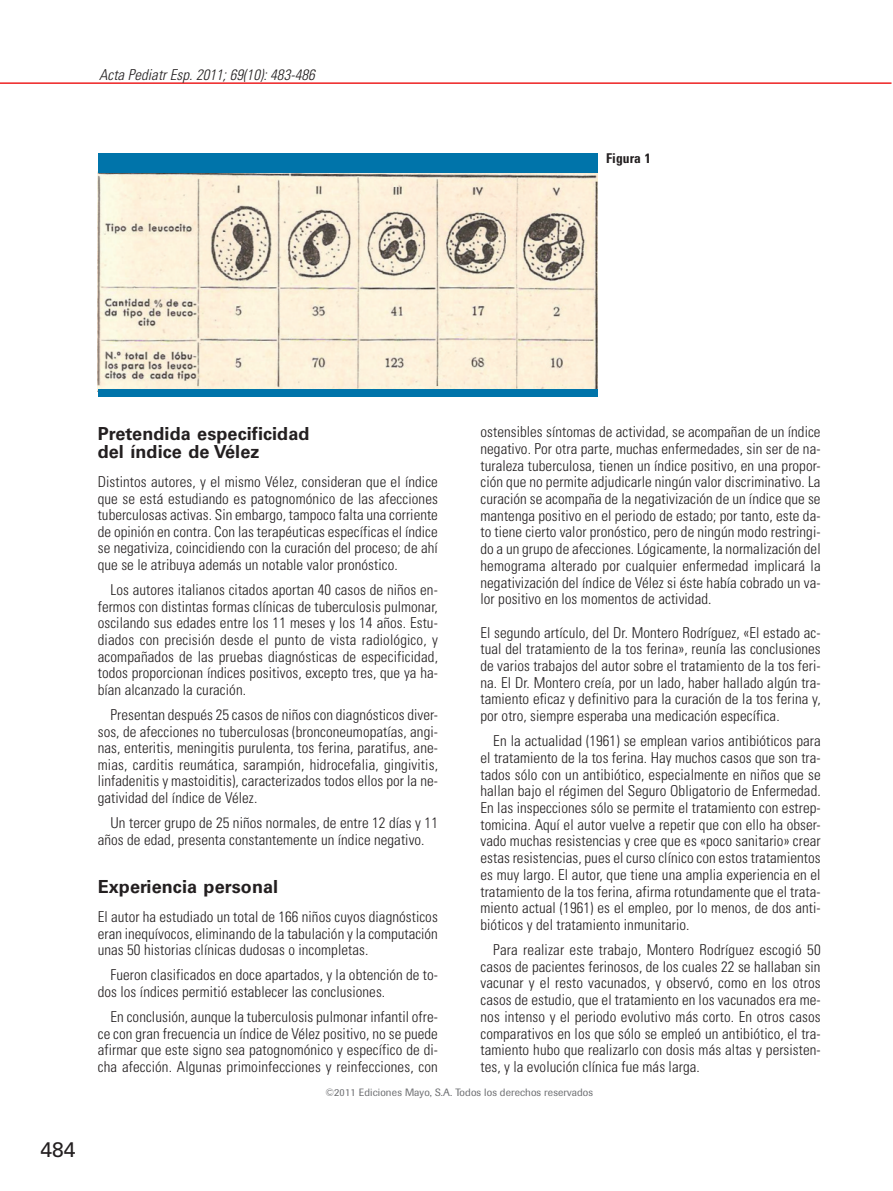
<style>
.page{position:relative;width:893px;height:1191px;background:#fff}
.page>*{position:absolute;margin:0;border:0;box-sizing:border-box;transform-origin:0 0}
.t1{font:21px "Univers LT Std";color:#231f20}
.t2{font:700 18px/18.1px "Univers LT Std";letter-spacing:.005em;color:#231f20}
.t3{font:300 condensed 15px/16.6px "Univers LT Std";letter-spacing:.005em;color:#231f20;text-align:justify}
.t4{font:italic 300 condensed 15px "Univers LT Std";letter-spacing:.005em;color:#231f20}
.t5{font:700 condensed 13.5px "Univers LT Std";letter-spacing:.005em;color:#231f20}
.t6{font:10.5px "Imago";letter-spacing:.01em;color:#6c6d70}
</style>
<div class="page">
<hr style="left:0;top:82px;width:891px;height:2px;background:#ee2123">
<img style="left:98px;top:173px;width:499px;height:215px">
<div style="left:98px;top:153px;width:499px;height:20px;background:#0074aa"></div>
<div style="left:98px;top:388px;width:499px;height:8px;background:#0074aa"></div>
<p class="t4" style="left:99px;top:67px;width:217px">Acta Pediatr Esp. 2011; 69(10): 483-486</p>
<p class="t5" style="left:606px;top:152px;width:46px">Figura 1</p>
<h1 class="t1" style="left:40px;top:1139px;width:37px">484</h1>
<p class="t2" style="left:98px;top:425px;width:213px">Pretendida especificidad del índice de Vélez</p>
<p class="t3" style="left:98px;top:474px;width:342px">Distintos autores, y el mismo Vélez, consideran que el índice que se está estudiando es patognomónico de las afecciones tuberculosas activas. Sin embargo, tampoco falta una corriente de opinión en contra. Con las terapéuticas específicas el índice se negativiza, coincidiendo con la curación del proceso; de ahí que se le atribuya además un notable valor pronóstico.</p>
<p class="t3" style="left:98px;top:582px;width:342px;text-indent:13px">Los autores italianos citados aportan 40 casos de niños en&shy;fermos con distintas formas clínicas de tuberculosis pulmonar, oscilando sus edades entre los 11 meses y los 14 años. Estu&shy;diados con precisión desde el punto de vista radiológico, y acompañados de las pruebas diagnósticas de especificidad, todos proporcionan índices positivos, excepto tres, que ya ha&shy;bían alcanzado la curación.</p>
<p class="t3" style="left:98px;top:707px;width:342px;text-indent:13px">Presentan después 25 casos de niños con diagnósticos diver&shy;sos, de afecciones no tuberculosas (bronconeumopatías, angi&shy;nas, enteritis, meningitis purulenta, tos ferina, paratifus, ane&shy;mias, carditis reumática, sarampión, hidrocefalia, gingivitis, linfadenitis y mastoiditis), caracterizados todos ellos por la ne&shy;gatividad del índice de Vélez.</p>
<p class="t3" style="left:98px;top:815px;width:342px;text-indent:13px">Un tercer grupo de 25 niños normales, de entre 12 días y 11 años de edad, presenta constantemente un índice negativo.</p>
<p class="t2" style="left:98px;top:878px;width:182px">Experiencia personal</p>
<p class="t3" style="left:98px;top:909px;width:342px">El autor ha estudiado un total de 166 niños cuyos diagnósticos eran inequívocos, eliminando de la tabulación y la computación unas 50 historias clínicas dudosas o incompletas.</p>
<p class="t3" style="left:98px;top:967px;width:342px;text-indent:13px">Fueron clasificados en doce apartados, y la obtención de to&shy;dos los índices permitió establecer las conclusiones.</p>
<p class="t3" style="left:98px;top:1009px;width:342px;text-indent:13px">En conclusión, aunque la tuberculosis pulmonar infantil ofre&shy;ce con gran frecuencia un índice de Vélez positivo, no se puede afirmar que este signo sea patognomónico y específico de di&shy;cha afección. Algunas primoinfecciones y reinfecciones, con</p>
<p class="t3" style="left:480px;top:424px;width:342px">ostensibles síntomas de actividad, se acompañan de un índice negativo. Por otra parte, muchas enfermedades, sin ser de na&shy;turaleza tuberculosa, tienen un índice positivo, en una propor&shy;ción que no permite adjudicarle ningún valor discriminativo. La curación se acompaña de la negativización de un índice que se mantenga positivo en el periodo de estado; por tanto, este da&shy;to tiene cierto valor pronóstico, pero de ningún modo restringi&shy;do a un grupo de afecciones. Lógicamente, la normalización del hemograma alterado por cualquier enfermedad implicará la negativización del índice de Vélez si éste había cobrado un va&shy;lor positivo en los momentos de actividad.</p>
<p class="t3" style="left:480px;top:625px;width:342px">El segundo artículo, del Dr. Montero Rodríguez, «El estado ac&shy;tual del tratamiento de la tos ferina», reunía las conclusiones de varios trabajos del autor sobre el tratamiento de la tos feri&shy;na. El Dr. Montero creía, por un lado, haber hallado algún tra&shy;tamiento eficaz y definitivo para la curación de la tos ferina y, por otro, siempre esperaba una medicación específica.</p>
<p class="t3" style="left:480px;top:733px;width:342px;text-indent:13px">En la actualidad (1961) se emplean varios antibióticos para el tratamiento de la tos ferina. Hay muchos casos que son tra&shy;tados sólo con un antibiótico, especialmente en niños que se hallan bajo el régimen del Seguro Obligatorio de Enfermedad.<br>En las inspecciones sólo se permite el tratamiento con estrep&shy;tomicina. Aquí el autor vuelve a repetir que con ello ha obser&shy;vado muchas resistencias y cree que es «poco sanitario» crear estas resistencias, pues el curso clínico con estos tratamientos es muy largo. El autor, que tiene una amplia experiencia en el tratamiento de la tos ferina, afirma rotundamente que el trata&shy;miento actual (1961) es el empleo, por lo menos, de dos anti&shy;bióticos y del tratamiento inmunitario.</p>
<p class="t3" style="left:480px;top:942px;width:342px;text-indent:13px">Para realizar este trabajo, Montero Rodríguez escogió 50 casos de pacientes ferinosos, de los cuales 22 se hallaban sin vacunar y el resto vacunados, y observó, como en los otros casos de estudio, que el tratamiento en los vacunados era me&shy;nos intenso y el periodo evolutivo más corto. En otros casos comparativos en los que sólo se empleó un antibiótico, el tra&shy;tamiento hubo que realizarlo con dosis más altas y persisten&shy;tes, y la evolución clínica fue más larga.</p>
<p class="t6" style="left:325px;top:1088px;width:269px">©2011 Ediciones Mayo, S.A. Todos los derechos reservados</p>
</div>
